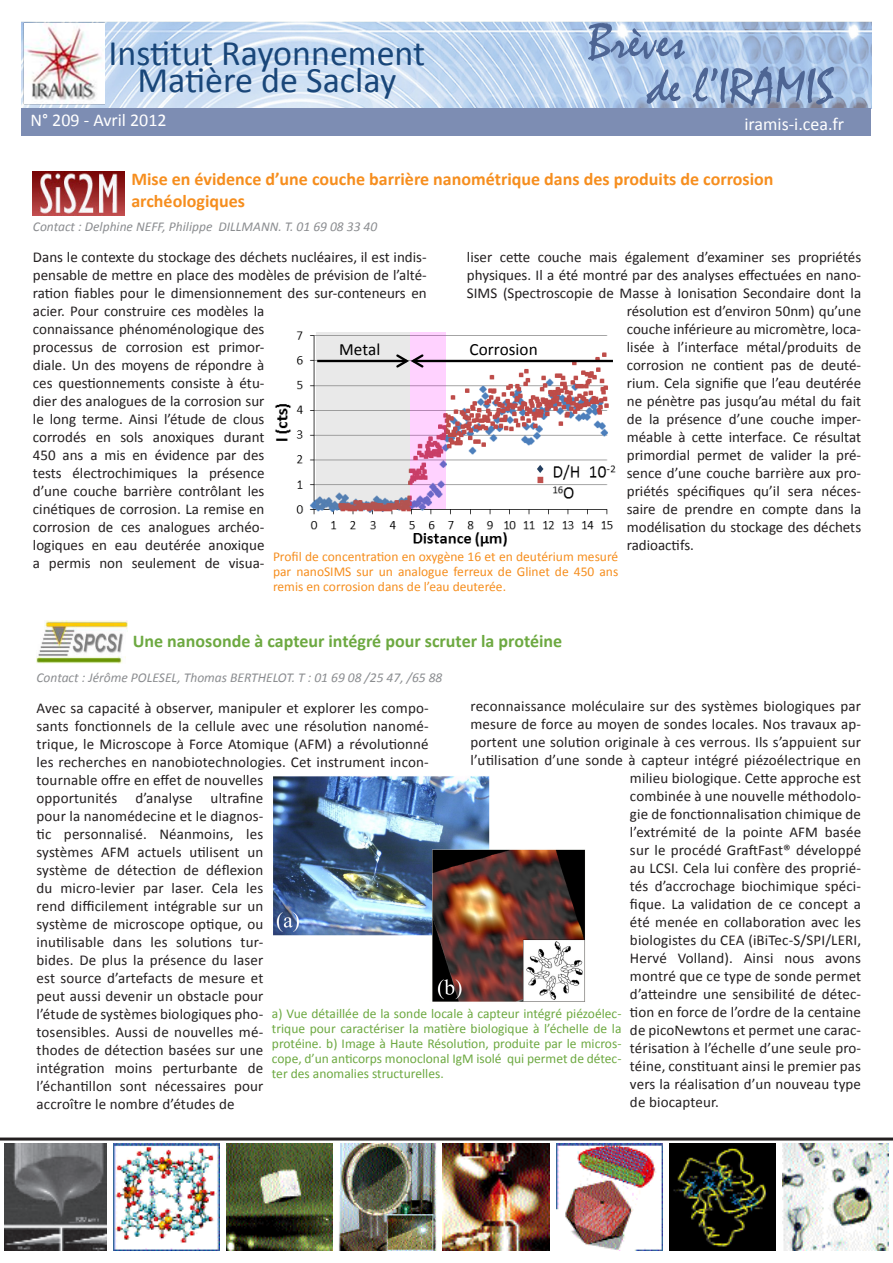
<style>
.page{position:relative;width:893px;height:1263px;background:#fff}
.page>*{position:absolute;margin:0;border:0;box-sizing:border-box;transform-origin:0 0}
.t1{font:51px "Mistral";color:#4e6593}
.t2{font:36px "Calibri";color:#194679}
.t3{font:700 18px "Calibri";color:#f68e1e}
.t4{font:700 18px "Calibri";color:#6da941}
.t5{font:18px "Calibri";color:#fff}
.t6{font:17.25px "Calibri";color:#000}
.t7{font:15px/18px "Calibri";color:#231f20}
.t8{font:13.5px/15px "Calibri";color:#6da941;text-align:justify}
.t9{font:13.5px/15px "Calibri";color:#f68e1e;text-align:justify}
.t10{font:italic 13.5px "Calibri";color:#8b8d90}
</style>
<div class="page">
<img style="left:21px;top:21px;width:851px;height:88px">
<img style="left:23px;top:22px;width:81px;height:83px">
<div style="left:22px;top:109px;width:849px;height:27px;background:#7d8db3"></div>
<hr style="left:0;top:1137px;width:893px;height:3px;background:#231f20">
<img style="left:4px;top:1144px;width:102px;height:106px">
<img style="left:113px;top:1144px;width:106px;height:106px">
<img style="left:226px;top:1144px;width:211px;height:106px">
<img style="left:443px;top:1144px;width:106px;height:106px">
<img style="left:556px;top:1144px;width:106px;height:106px">
<img style="left:669px;top:1144px;width:106px;height:106px">
<img style="left:782px;top:1144px;width:107px;height:106px">
<img style="left:33px;top:172px;width:91px;height:43px">
<img style="left:275px;top:331px;width:341px;height:215px">
<div style="left:410px;top:332px;width:36px;height:177px;background:#f0f;opacity:.18"></div>
<div style="left:316px;top:332px;width:94px;height:177px;background:#7f7f7f;opacity:.17"></div>
<svg style="left:535px;top:463px;width:10px;height:20px"></svg>
<hr style="left:317px;top:360px;width:90px;height:2px;background:#000">
<hr style="left:413px;top:360px;width:200px;height:2px;background:#000">
<svg style="left:394px;top:352px;width:31px;height:18px"></svg>
<img style="left:37px;top:621px;width:91px;height:43px">
<img style="left:273px;top:776px;width:313px;height:226px">
<p class="t2" style="left:108px;top:31px;width:318px">Institut Rayonnement</p>
<p class="t2" style="left:137px;top:58px;width:260px">Matière de Saclay</p>
<p class="t5" style="left:31px;top:109px;width:138px">N° 209 - Avril 2012</p>
<p class="t1" style="left:588px;top:11px;width:99px">Brèves</p>
<p class="t1" style="left:647px;top:56px;width:188px">de l’IRAMIS</p>
<p class="t5" style="left:744px;top:112px;width:101px">iramis-i.cea.fr</p>
<p class="t3" style="left:131px;top:168px;width:644px">Mise en évidence d’une couche barrière nanométrique dans des produits de corrosion</p>
<p class="t3" style="left:131px;top:190px;width:115px">archéologiques</p>
<p class="t10" style="left:33px;top:218px;width:346px">Contact : Delphine NEFF, Philippe DILLMANN. T. 01 69 08 33 40</p>
<p class="t7" style="left:33px;top:247px;width:395px">Dans le contexte du stockage des déchets nucléaires, il est indis&shy;pensable de mettre en place des modèles de prévision de l’alté&shy;ration fiables pour le dimensionnement des sur-conteneurs en acier. Pour construire ces modèles la<br>connaissance phénoménologique des<br>processus de corrosion est primor-<br>diale. Un des moyens de répondre à<br>ces questionnements consiste à étu-<br>dier des analogues de la corrosion sur<br>le long terme. Ainsi l’étude de clous<br>corrodés en sols anoxiques durant<br>450 ans a mis en évidence par des<br>tests électrochimiques la présence<br>d’une couche barrière contrôlant les<br>cinétiques de corrosion. La remise en<br>corrosion de ces analogues archéo-<br>logiques en eau deutérée anoxique<br>a permis non seulement de visua-</p>
<p class="t7" style="left:467px;top:247px;width:396px">liser cette couche mais également d’examiner ses propriétés</p>
<p class="t7" style="left:467px;top:265px;width:396px">physiques. Il a été montré par des analyses effectuées en nano-</p>
<p class="t7" style="left:467px;top:283px;width:396px">SIMS (Spectroscopie de Masse à Ionisation Secondaire dont la</p>
<p class="t7" style="left:627px;top:301px;width:236px">résolution est d’environ 50nm) qu’une</p>
<p class="t7" style="left:627px;top:319px;width:236px">couche inférieure au micromètre, loca-</p>
<p class="t7" style="left:627px;top:337px;width:236px">lisée à l’interface métal/produits de</p>
<p class="t7" style="left:627px;top:355px;width:236px">corrosion ne contient pas de deuté-</p>
<p class="t7" style="left:627px;top:373px;width:236px">rium. Cela signifie que l’eau deutérée</p>
<p class="t7" style="left:627px;top:391px;width:236px">ne pénètre pas jusqu’au métal du fait</p>
<p class="t7" style="left:627px;top:409px;width:236px">de la présence d’une couche imper-</p>
<p class="t7" style="left:627px;top:427px;width:236px">méable à cette interface. Ce résultat</p>
<p class="t7" style="left:627px;top:445px;width:236px">primordial permet de valider la pré-</p>
<p class="t7" style="left:627px;top:463px;width:236px">sence d’une couche barrière aux pro-</p>
<p class="t7" style="left:627px;top:481px;width:236px">priétés spécifiques qu’il sera néces-</p>
<p class="t7" style="left:627px;top:499px;width:236px">saire de prendre en compte dans la</p>
<p class="t7" style="left:627px;top:517px;width:236px">modélisation du stockage des déchets</p>
<p class="t7" style="left:627px;top:535px;width:69px">radioactifs.</p>
<p class="t6" style="left:339px;top:339px;width:43px">Metal</p>
<p class="t6" style="left:470px;top:339px;width:70px">Corrosion</p>
<p class="t9" style="left:273px;top:548px;width:347px">Profil de concentration en oxygène 16 et en deutérium mesuré par nanoSIMS sur un analogue ferreux de Glinet de 450 ans remis en corrosion dans de l’eau deuterée.</p>
<p class="t4" style="left:133px;top:630px;width:431px">Une nanosonde à capteur intégré pour scruter la protéine</p>
<p class="t10" style="left:37px;top:669px;width:407px">Contact : Jérôme POLESEL, Thomas BERTHELOT. T : 01 69 08 /25 47, /65 88</p>
<p class="t7" style="left:470px;top:697px;width:392px">reconnaissance moléculaire sur des systèmes biologiques par</p>
<p class="t7" style="left:470px;top:715px;width:392px">mesure de force au moyen de sondes locales. Nos travaux ap-</p>
<p class="t7" style="left:470px;top:733px;width:392px">portent une solution originale à ces verrous. Ils s’appuient sur</p>
<p class="t7" style="left:470px;top:751px;width:392px">l’utilisation d’une sonde à capteur intégré piézoélectrique en</p>
<p class="t7" style="left:630px;top:769px;width:233px">milieu biologique. Cette approche est</p>
<p class="t7" style="left:630px;top:787px;width:233px">combinée à une nouvelle méthodolo-</p>
<p class="t7" style="left:630px;top:805px;width:233px">gie de fonctionnalisation chimique de</p>
<p class="t7" style="left:630px;top:823px;width:233px">l’extrémité de la pointe AFM basée</p>
<p class="t7" style="left:630px;top:841px;width:233px">sur le procédé GraftFast® développé</p>
<p class="t7" style="left:630px;top:859px;width:233px">au LCSI. Cela lui confère des proprié-</p>
<p class="t7" style="left:630px;top:877px;width:233px">tés d’accrochage biochimique spéci-</p>
<p class="t7" style="left:630px;top:895px;width:233px">fique. La validation de ce concept a</p>
<p class="t7" style="left:630px;top:913px;width:233px">été menée en collaboration avec les</p>
<p class="t7" style="left:630px;top:931px;width:233px">biologistes du CEA (iBiTec-S/SPI/LERI,</p>
<p class="t7" style="left:630px;top:949px;width:233px">Hervé Volland). Ainsi nous avons</p>
<p class="t7" style="left:630px;top:967px;width:233px">montré que ce type de sonde permet</p>
<p class="t7" style="left:630px;top:985px;width:233px">d’atteindre une sensibilité de détec-</p>
<p class="t7" style="left:630px;top:1003px;width:233px">tion en force de l’ordre de la centaine</p>
<p class="t7" style="left:630px;top:1021px;width:233px">de picoNewtons et permet une carac-</p>
<p class="t7" style="left:630px;top:1039px;width:233px">térisation à l’échelle d’une seule pro-</p>
<p class="t7" style="left:630px;top:1057px;width:233px">téine, constituant ainsi le premier pas</p>
<p class="t7" style="left:630px;top:1075px;width:233px">vers la réalisation d’un nouveau type</p>
<p class="t7" style="left:630px;top:1093px;width:90px">de biocapteur.</p>
<p class="t7" style="left:37px;top:698px;width:394px">Avec sa capacité à observer, manipuler et explorer les compo&shy;sants fonctionnels de la cellule avec une résolution nanomé&shy;trique, le Microscope à Force Atomique (AFM) a révolutionné les recherches en nanobiotechnologies. Cet instrument incon&shy;tournable offre en effet de nouvelles<br>opportunités d’analyse ultrafine<br>pour la nanomédecine et le diagnos-<br>tic personnalisé. Néanmoins, les<br>systèmes AFM actuels utilisent un<br>système de détection de déflexion<br>du micro-levier par laser. Cela les<br>rend difficilement intégrable sur un<br>système de microscope optique, ou<br>inutilisable dans les solutions tur-<br>bides. De plus la présence du laser<br>est source d’artefacts de mesure et<br>peut aussi devenir un obstacle pour<br>l’étude de systèmes biologiques pho-<br>tosensibles. Aussi de nouvelles mé-<br>thodes de détection basées sur une<br>intégration moins perturbante de<br>l’échantillon sont nécessaires pour<br>accroître le nombre d’études de</p>
<p class="t8" style="left:272px;top:1005px;width:351px">a) Vue détaillée de la sonde locale à capteur intégré piézoélec&shy;trique pour caractériser la matière biologique à l’échelle de la protéine. b) Image à Haute Résolution, produite par le micros&shy;cope, d’un anticorps monoclonal IgM isolé qui permet de détec&shy;ter des anomalies structurelles.</p>
</div>
